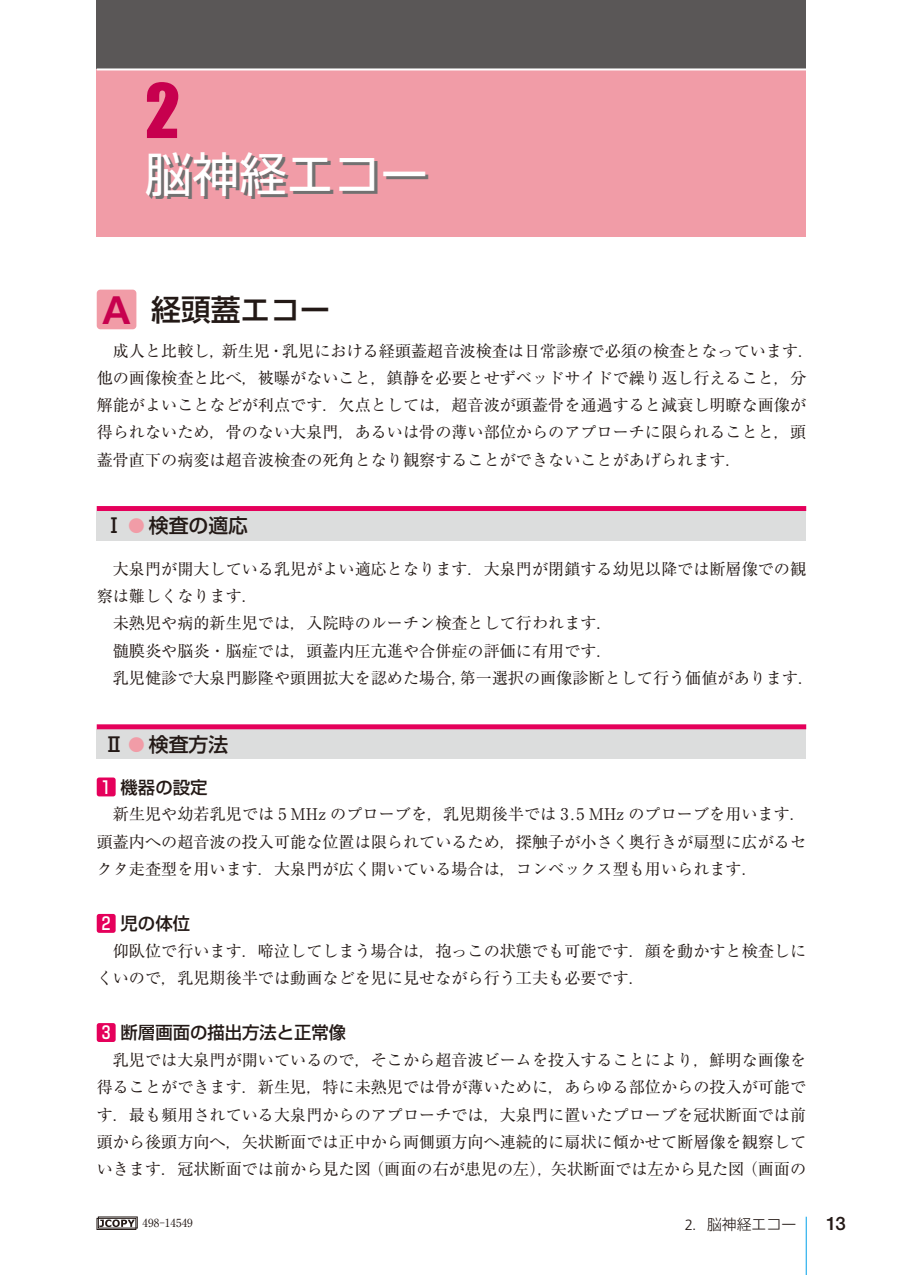
<style>
.page{position:relative;width:903px;height:1275px;background:#fff}
.page>*{position:absolute;margin:0;border:0;box-sizing:border-box;transform-origin:0 0}
.t1{font:69.48px "Impact";color:#c7004e}
.t2{font:47.07px "Shin Go Pr 5";color:#727171}
.t3{font:500 29.75px "Shin Go Pr 5";color:#231916}
.t4{font:500 19.78px "Shin Go Pr 5";color:#231916}
.t5{font:500 18.55px "Helvetica Neue LT Std";color:#231916}
.t6{font:500 17.32px "Shin Go Pr 5";color:#231916}
.t7{font:16.1px/27.3px "Ryumin Pr 5";color:#231916}
.t8{font:300 14.88px "Shin Go Pr 5";color:#231916}
.t9{font:11.2px "Ryumin Pr 5";color:#231916}
.s1{font-family:"Frutiger LT Std";font-weight:700;font-size:39.73px;color:#c7004e}
.s2{font-size:16.8px;color:#f19ca7}
.s3{color:#fff}
.s4{font-family:"Frutiger LT Std"}
</style>
<div class="page">
<div style="left:97px;top:290px;width:39px;height:39px;background:#f19ca7;border-radius:4px"></div>
<div style="left:97px;top:511px;width:709px;height:30px;background:#dcdddd"></div>
<div style="left:97px;top:506px;width:709px;height:5px;background:#e5005b"></div>
<div style="left:97px;top:729px;width:709px;height:30px;background:#dcdddd"></div>
<div style="left:97px;top:724px;width:709px;height:5px;background:#e5005b"></div>
<div style="left:97px;top:777px;width:19px;height:19px;background:#e5005b;border-radius:2px"></div>
<div style="left:97px;top:914px;width:19px;height:19px;background:#e5005b;border-radius:2px"></div>
<div style="left:97px;top:1023px;width:19px;height:19px;background:#e5005b;border-radius:2px"></div>
<div style="left:97px;top:1217px;width:41px;height:13px;background:#5b5452"></div>
<svg style="left:100px;top:1220px;width:34px;height:6px"></svg>
<div style="left:97px;top:1218px;width:39px;height:12px;border:1px solid #231916"></div>
<div style="left:98px;top:1217px;width:39px;height:11px;border:1px solid #231916"></div>
<div style="left:97px;top:0;width:709px;height:69px;background:#5a5757"></div>
<div style="left:97px;top:69px;width:709px;height:168px;background:#f19ca7"></div>
<hr style="left:97px;top:68px;width:709px;height:2px;background:#fff">
<hr style="left:806px;top:1217px;width:1px;height:58px;background:#00a0e9">
<h1 class="t1" style="left:145px;top:73px;width:36px">2</h1>
<h2 class="t2" style="left:148px;top:155px;width:284px">脳神経エコー</h2>
<h3 class="t3" style="left:102px;top:295px;width:229px"><span class="s1">A</span> 経頭蓋エコー</h3>
<p class="t7" style="left:97px;top:337px;width:719px;text-indent:16px">成人と比較し，新生児・乳児における経頭蓋超音波検査は日常診療で必須の検査となっています．他の画像検査と比べ，被曝がないこと，鎮静を必要とせずベッドサイドで繰り返し行えること，分解能がよいことなどが利点です．欠点としては，超音波が頭蓋骨を通過すると減衰し明瞭な画像が得られないため，骨のない大泉門，あるいは骨の薄い部位からのアプローチに限られることと，頭蓋骨直下の病変は超音波検査の死角となり観察することができないことがあげられます．</p>
<p class="t4" style="left:104px;top:516px;width:145px">Ⅰ <span class="s2">●</span> 検査の適応</p>
<p class="t7" style="left:113px;top:555px;width:695px">大泉門が開大している乳児がよい適応となります．大泉門が閉鎖する幼児以降では断層像での観</p>
<p class="t7" style="left:97px;top:583px;width:163px">察は難しくなります．</p>
<p class="t7" style="left:113px;top:610px;width:501px">未熟児や病的新生児では，入院時のルーチン検査として行われます．</p>
<p class="t7" style="left:113px;top:637px;width:501px">髄膜炎や脳炎・脳症では，頭蓋内圧亢進や合併症の評価に有用です．</p>
<p class="t7" style="left:113px;top:665px;width:703px">乳児健診で大泉門膨隆や頭囲拡大を認めた場合，第一選択の画像診断として行う価値があります．</p>
<p class="t4" style="left:104px;top:735px;width:126px">Ⅱ <span class="s2">●</span> 検査方法</p>
<p class="t6" style="left:102px;top:779px;width:107px"><span class="s3">1</span> 機器の設定</p>
<p class="t7" style="left:97px;top:801px;width:711px;text-align:justify;text-indent:16px">新生児や幼若乳児では 5 MHz のプローブを，乳児期後半では 3.5 MHz のプローブを用います．頭蓋内への超音波の投入可能な位置は限られているため，探触子が小さく奥行きが扇型に広がるセクタ走査型を用います．大泉門が広く開いている場合は，コンベックス型も用いられます．</p>
<p class="t6" style="left:102px;top:915px;width:90px"><span class="s3">2</span> 児の体位</p>
<p class="t7" style="left:97px;top:937px;width:711px;text-indent:16px">仰臥位で行います．啼泣してしまう場合は，抱っこの状態でも可能です．顔を動かすと検査しにくいので，乳児期後半では動画などを児に見せながら行う工夫も必要です．</p>
<p class="t6" style="left:102px;top:1024px;width:246px"><span class="s3">3</span> 断層画面の描出方法と正常像</p>
<p class="t7" style="left:97px;top:1047px;width:711px;text-align:justify;text-indent:16px">乳児では大泉門が開いているので，そこから超音波ビームを投入することにより，鮮明な画像を得ることができます．新生児，特に未熟児では骨が薄いために，あらゆる部位からの投入が可能です．最も頻用されている大泉門からのアプローチでは，大泉門に置いたプローブを冠状断面では前頭から後頭方向へ，矢状断面では正中から両側頭方向へ連続的に扇状に傾かせて断層像を観察していきます．冠状断面では前から見た図（画面の右が患児の左），矢状断面では左から見た図（画面の</p>
<p class="t9" style="left:143px;top:1218px;width:52px">498-14549</p>
<p class="t8" style="left:685px;top:1217px;width:113px"><span class="s4">2</span>．脳神経エコー</p>
<p class="t5" style="left:826px;top:1213px;width:21px">13</p>
</div>
